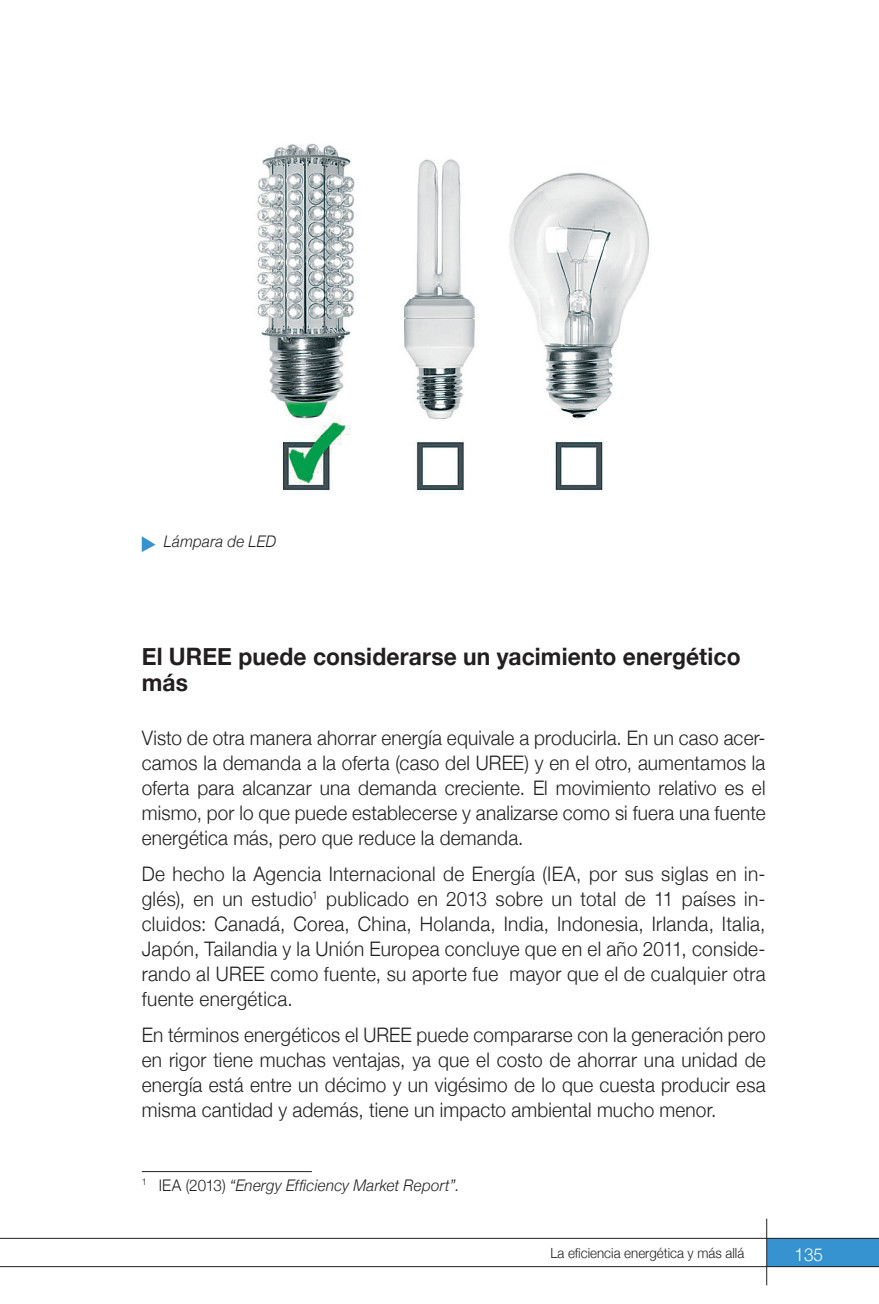
<style>
.page{position:relative;width:879px;height:1304px;background:#fff}
.page>*{position:absolute;margin:0;border:0;box-sizing:border-box;transform-origin:0 0}
.t1{font:700 24px/26px "Helvetica Neue";letter-spacing:.005em;color:#231f20;scale:.95 1}
.t2{font:300 20px/25px "Helvetica Neue";letter-spacing:.01em;color:#231f20;text-align:justify;scale:.95 1}
.t3{font:300 18px "Helvetica Neue";color:#fff;scale:.95 1}
.t4{font:italic 300 16px "Helvetica Neue";letter-spacing:.015em;color:#231f20;scale:.95 1}
.t5{font:300 14px "Helvetica Neue";color:#231f20;scale:.95 1}
.s1{font-style:normal}
</style>
<div class="page">
<div style="left:767px;top:1238px;width:112px;height:29px;background:#3793d0"></div>
<hr style="left:766px;top:1219px;width:1px;height:66px;background:#231f20">
<hr style="left:0;top:1266px;width:879px;height:1px;background:#231f20">
<hr style="left:0;top:1238px;width:879px;height:1px;background:#231f20">
<hr style="left:142px;top:1171px;width:170px;height:1px;background:#231f20">
<img style="left:257px;top:143px;width:392px;height:350px">
<svg style="left:142px;top:536px;width:13px;height:16px"></svg>
<p class="t4" style="left:164px;top:532px;width:120px">Lámpara de LED</p>
<p class="t1" style="left:142px;top:643px;width:632px">El UREE puede considerarse un yacimiento energético más</p>
<p class="t2" style="left:142px;top:724px;width:658px">Visto de otra manera ahorrar energía equivale a producirla. En un caso acer&shy;camos la demanda a la oferta (caso del UREE) y en el otro, aumentamos la oferta para alcanzar una demanda creciente. El movimiento relativo es el mismo, por lo que puede establecerse y analizarse como si fuera una fuente energética más, pero que reduce la demanda.</p>
<p class="t2" style="left:142px;top:861px;width:658px">De hecho la Agencia Internacional de Energía (IEA, por sus siglas en in&shy;glés), en un estudio<sup>1</sup> publicado en 2013 sobre un total de 11 países in&shy;cluidos: Canadá, Corea, China, Holanda, India, Indonesia, Irlanda, Italia, Japón, Tailandia y la Unión Europea concluye que en el año 2011, conside&shy;rando al UREE como fuente, su aporte fue mayor que el de cualquier otra fuente energética.</p>
<p class="t2" style="left:142px;top:1022px;width:658px">En términos energéticos el UREE puede compararse con la generación pero en rigor tiene muchas ventajas, ya que el costo de ahorrar una unidad de energía está entre un décimo y un vigésimo de lo que cuesta producir esa misma cantidad y además, tiene un impacto ambiental mucho menor.</p>
<p class="t4" style="left:142px;top:1175px;width:336px"><sup>1</sup> <span class="s1">IEA (2013)</span> “Energy Efficiency Market Report”.</p>
<p class="t5" style="left:550px;top:1244px;width:206px">La eficiencia energética y más allá</p>
<p class="t3" style="left:794px;top:1243px;width:32px">135</p>
</div>
